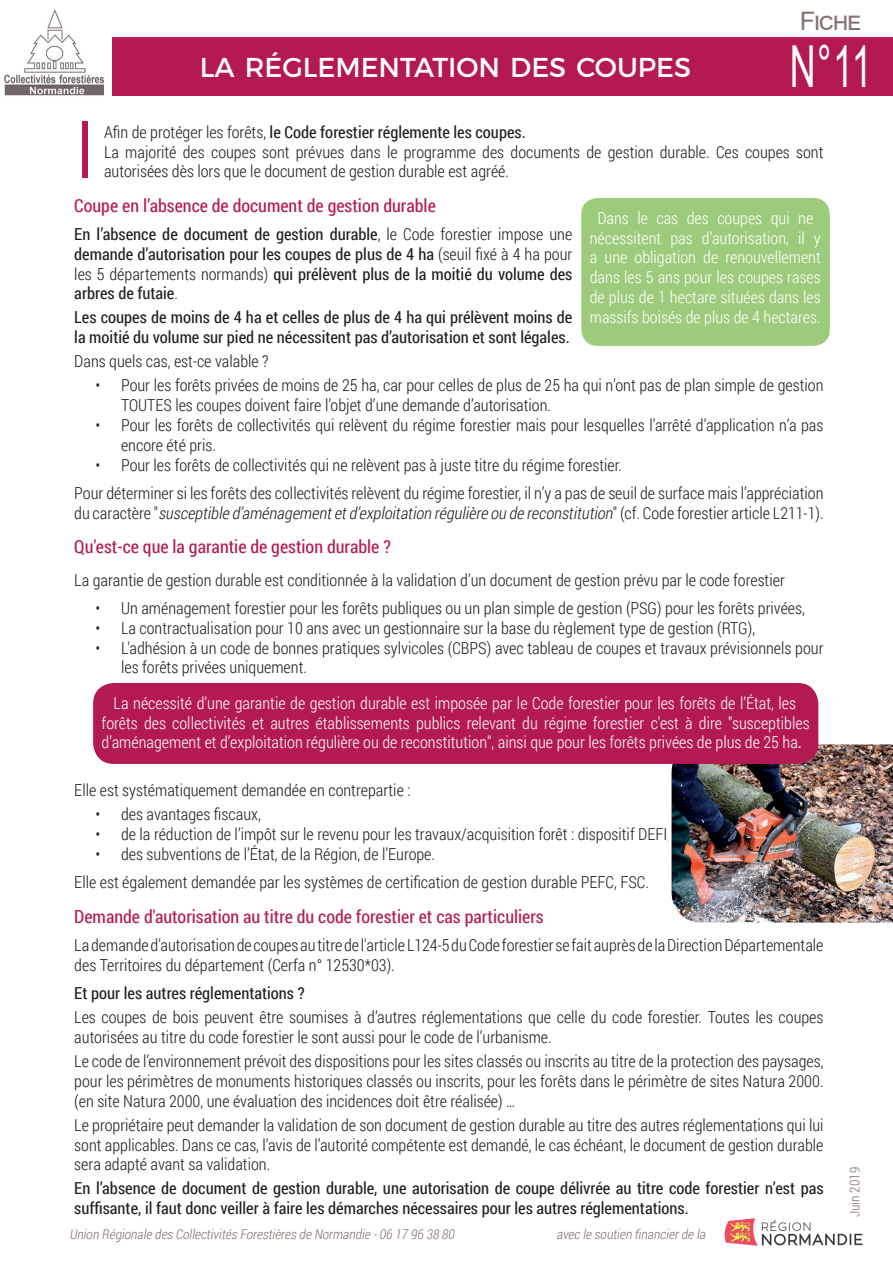
<style>
.page{position:relative;width:893px;height:1263px;background:#fff}
.page>*{position:absolute;margin:0;border:0;box-sizing:border-box;transform-origin:0 0}
.t1{font:57.9px "Arial";color:#fff;scale:.62 1}
.t2{font:27.3px "Montserrat";color:#fff}
.t3{font:25.5px "Arial";letter-spacing:-.05em;color:#84726f}
.t4{font:18px "Roboto Condensed";color:#b31a51}
.t5{font:300 16.5px/19.8px "Roboto Condensed";color:#231f20}
.t6{font:16.5px/19.8px "Roboto Condensed";color:#231f20}
.t7{font:300 16.5px/19.8px "Roboto Condensed";color:#fff;text-align:center}
.t8{font:italic 300 16.5px "Roboto Condensed";color:#231f20}
.t9{font:italic 300 13.5px "Roboto Condensed";color:#84726f}
.t10{font:300 13.5px "Roboto Condensed";color:#84726f}
.s1{font-weight:400}
.s2{font-weight:300}
.s3{font-style:normal}
</style>
<div class="page">
<img style="left:671px;top:741px;width:222px;height:182px">
<div style="left:0;top:37px;width:893px;height:59px;background:#b41a51"></div>
<img style="left:0;top:9px;width:112px;height:87px">
<div style="left:82px;top:121px;width:6px;height:57px;background:#b41a51"></div>
<div style="left:577px;top:193px;width:257px;height:157px;background:#9ccc7b;border-radius:21px"></div>
<div style="left:572px;top:189px;width:267px;height:166px;border:9px solid #fff;border-radius:21px"></div>
<div style="left:93px;top:683px;width:725px;height:81px;background:#b31a51;border-radius:21px"></div>
<img style="left:724px;top:1218px;width:138px;height:28px">
<h2 class="t2" style="left:200px;top:51px;width:493px">LA RÉGLEMENTATION DES COUPES</h2>
<h3 class="t3" style="left:800px;top:3px;width:63px">Fiche</h3>
<h1 class="t1" style="left:790px;top:26px;width:134px">N°11</h1>
<p class="t5" style="left:104px;top:121px;width:721px">Afin de protéger les forêts, <span class="s1">le Code forestier réglemente les coupes.<br></span>La majorité des coupes sont prévues dans le programme des documents de gestion durable. Ces coupes sont autorisées dès lors que le document de gestion durable est agréé.</p>
<p class="t4" style="left:74px;top:193px;width:363px">Coupe en l’absence de document de gestion durable</p>
<p class="t6" style="left:74px;top:224px;width:500px;text-align:justify">En l’absence de document de gestion durable<span class="s2">, le Code forestier impose une </span>demande d’autorisation pour les coupes de plus de 4 ha <span class="s2">(seuil fixé à 4 ha pour les 5 départements normands)</span> qui prélèvent plus de la moitié du volume des arbres de futaie<span class="s2">.</span></p>
<p class="t6" style="left:74px;top:307px;width:500px">Les coupes de moins de 4 ha et celles de plus de 4 ha qui prélèvent moins de la moitié du volume sur pied ne nécessitent pas d’autorisation et sont légales.</p>
<p class="t5" style="left:74px;top:351px;width:196px">Dans quels cas, est-ce valable ?</p>
<p class="t5" style="left:121px;top:375px;width:704px;text-indent:-26px">• Pour les forêts privées de moins de 25 ha, car pour celles de plus de 25 ha qui n’ont pas de plan simple de gestion<br>TOUTES les coupes doivent faire l’objet d’une demande d’autorisation.</p>
<p class="t5" style="left:121px;top:415px;width:704px;text-indent:-26px">• Pour les forêts de collectivités qui relèvent du régime forestier mais pour lesquelles l’arrêté d’application n’a pas encore été pris.</p>
<p class="t5" style="left:74px;top:450px;width:751px;line-height:28.3px;text-indent:21px">• Pour les forêts de collectivités qui ne relèvent pas à juste titre du régime forestier.<br>Pour déterminer si les forêts des collectivités relèvent du régime forestier, il n’y a pas de seuil de surface mais l’appréciation</p>
<p class="t8" style="left:74px;top:501px;width:751px"><span class="s3">d u c a r a c t è r e "</span> susceptible d’aménagementetd’exploitation régulière ou de reconstitution<span class="s3">" ( c f . C o d e fo r e s t i e r a r t i c l e L 2 1 1 - 1 ) .</span></p>
<p class="t4" style="left:74px;top:534px;width:318px">Qu'est-ce que la garantie de gestion durable ?</p>
<p class="t5" style="left:74px;top:569px;width:712px">La garantie de gestion durable est conditionnée à la validation d’un document de gestion prévu par le code forestier</p>
<p class="t5" style="left:96px;top:598px;width:711px">• Un aménagement forestier pour les forêts publiques ou un plan simple de gestion (PSG) pour les forêts privées,</p>
<p class="t5" style="left:96px;top:617px;width:661px">• La contractualisation pour 10 ans avec un gestionnaire sur la base du règlement type de gestion (RTG),</p>
<p class="t5" style="left:121px;top:637px;width:704px;text-indent:-26px">• L'adhésion à un code de bonnes pratiques sylvicoles (CBPS) avec tableau de coupes et travaux prévisionnels pour les forêts privées uniquement.</p>
<p class="t7" style="left:590px;top:207px;width:232px">Dans le cas des coupes qui ne nécessitent pas d’autorisation, il y a une obligation de renouvellement dans les 5 ans pour les coupes rases de plus de 1 hectare situées dans les massifs boisés de plus de 4 hectares.</p>
<p class="t7" style="left:102px;top:692px;width:709px">La nécessité d’une garantie de gestion durable est imposée par le Code forestier pour les forêts de l’État, les forêts des collectivités et autres établissements publics relevant du régime forestier c'est à dire "susceptibles d’aménagement et d’exploitation régulière ou de reconstitution", ainsi que pour les forêts privées de plus de 25 ha<span class="s1">.</span></p>
<p class="t5" style="left:74px;top:780px;width:338px">Elle est systématiquement demandée en contrepartie :</p>
<p class="t5" style="left:96px;top:804px;width:167px">• des avantages fiscaux,</p>
<p class="t5" style="left:96px;top:824px;width:576px">• de la réduction de l’impôt sur le revenu pour les travaux/acquisition forêt : dispositif DEFI,</p>
<p class="t5" style="left:74px;top:839px;width:576px;line-height:28.3px;text-indent:21px">• des subventions de l’État, de la Région, de l’Europe.<br>Elle est également demandée par les systèmes de certification de gestion durable PEFC, FSC.</p>
<p class="t4" style="left:74px;top:904px;width:471px">Demande d'autorisation au titre du code forestier et cas particuliers</p>
<p class="t5" style="left:74px;top:935px;width:751px">La demande d'autorisation de coupes au titre de l'article L124-5 du Code forestier se fait auprès de la Direction Départementale des Territoires du département (Cerfa n° 12530*03).</p>
<p class="t6" style="left:74px;top:983px;width:232px">Et pour les autres réglementations ?</p>
<p class="t5" style="left:74px;top:1007px;width:751px">Les coupes de bois peuvent être soumises à d’autres réglementations que celle du code forestier. Toutes les coupes autorisées au titre du code forestier le sont aussi pour le code de l’urbanisme.</p>
<p class="t5" style="left:74px;top:1051px;width:751px;text-align:justify">Le code de l’environnement prévoit des dispositions pour les sites classés ou inscrits au titre de la protection des paysages, pour les périmètres de monuments historiques classés ou inscrits, pour les forêts dans le périmètre de sites Natura 2000. (en site Natura 2000, une évaluation des incidences doit être réalisée) …</p>
<p class="t5" style="left:74px;top:1114px;width:751px;text-align:justify">Le propriétaire peut demander la validation de son document de gestion durable au titre des autres réglementations qui lui sont applicables. Dans ce cas, l’avis de l’autorité compétente est demandé, le cas échéant, le document de gestion durable sera adapté avant sa validation.</p>
<p class="t6" style="left:74px;top:1178px;width:751px">En l’absence de document de gestion durable, une autorisation de coupe délivrée au titre code forestier n’est pas suffisante, il faut donc veiller à faire les démarches nécessaires pour les autres réglementations.</p>
<p class="t9" style="left:69px;top:1225px;width:390px">Union Régionale desCollectivitésForestièresde Normandie -06 17 96 38 80</p>
<p class="t9" style="left:556px;top:1225px;width:154px">avec le soutien financierde la</p>
<p class="t10" style="left:845px;top:1217px;width:52px;rotate:-90deg">Juin 2019</p>
</div>
